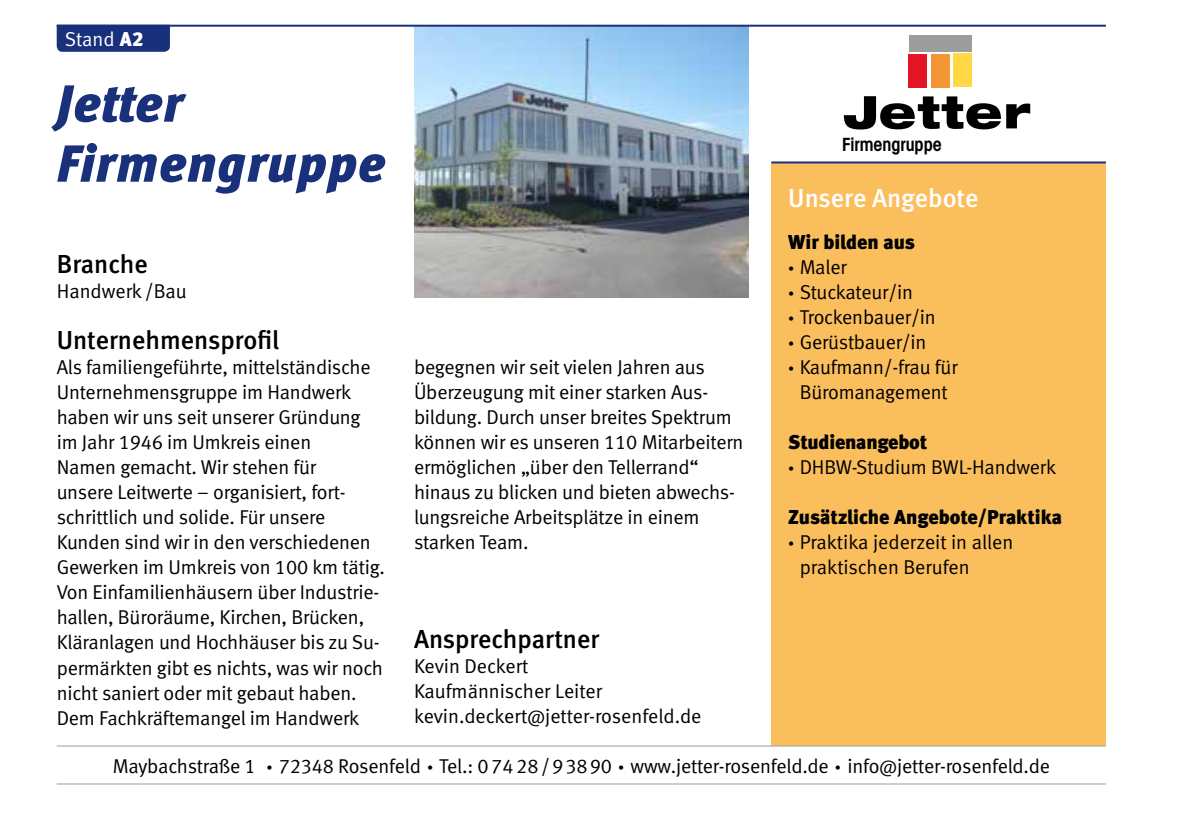
<style>
.page{position:relative;width:1191px;height:820px;background:#fff}
.page>*{position:absolute;margin:0;border:0;box-sizing:border-box;transform-origin:0 0}
.t1{font:italic 52px/60px "Meta Black LF";letter-spacing:.02em;color:#19317b}
.t2{font:26px "Meta Medium LF";color:#000}
.t3{font:26px "Meta Medium LF";letter-spacing:-.005em;color:#fff}
.t4{font:20px/25px "Meta Normal LF";letter-spacing:-.01em;color:#000}
.t5{font:20px "Meta Black LF";letter-spacing:-.005em;color:#000}
.t6{font:20px "Meta Normal LF";color:#fff}
.t7{font:19.6px "Avignon Cd Demi";color:#000}
.s1{font-family:"Meta Black LF"}
</style>
<div class="page">
<div style="left:771px;top:163px;width:335px;height:582px;background:#fbbe5d"></div>
<img style="left:414px;top:27px;width:334px;height:270px">
<div style="left:57px;top:27px;width:113px;height:25px;background:#19317b"></div>
<hr style="left:57px;top:25px;width:1049px;height:2px;background:#19317b">
<hr style="left:57px;top:745px;width:1049px;height:1px;background:#9c9d9d">
<hr style="left:57px;top:783px;width:1049px;height:1px;background:#9c9d9d">
<hr style="left:771px;top:161px;width:335px;height:2px;background:#19317b">
<svg style="left:844px;top:96px;width:186px;height:33px"></svg>
<svg style="left:908px;top:35px;width:63px;height:52px;background:#d7976c"></svg>
<p class="t6" style="left:65px;top:27px;width:80px">Stand <span class="s1">A2</span></p>
<h1 class="t1" style="left:57px;top:73px;width:330px">Jetter<br>Firmengruppe</h1>
<h2 class="t2" style="left:57px;top:249px;width:93px">Branche</h2>
<p class="t4" style="left:57px;top:278px;width:132px">Handwerk /Bau</p>
<h2 class="t2" style="left:57px;top:325px;width:224px">Unternehmensprofil</h2>
<p class="t4" style="left:57px;top:354px;width:330px">Als familiengeführte, mittelständische Unternehmensgruppe im Handwerk haben wir uns seit unserer Gründung im Jahr 1946 im Umkreis einen<br>Namen gemacht. Wir stehen für<br>unsere Leitwerte – organisiert, fort&shy;schrittlich und solide. Für unsere Kunden sind wir in den verschiedenen Gewerken im Umkreis von 100 km tätig.<br>Von Einfamilienhäusern über Industrie&shy;hallen, Büroräume, Kirchen, Brücken, Kläranlagen und Hochhäuser bis zu Su&shy;permärkten gibt es nichts, was wir noch nicht saniert oder mit gebaut haben.<br>Dem Fachkräftemangel im Handwerk</p>
<p class="t4" style="left:414px;top:354px;width:331px">begegnen wir seit vielen Jahren aus Überzeugung mit einer starken Aus&shy;bildung. Durch unser breites Spektrum können wir es unseren 110 Mitarbeitern ermöglichen „über den Tellerrand“ hinaus zu blicken und bieten abwechs&shy;lungsreiche Arbeitsplätze in einem starken Team.</p>
<h2 class="t2" style="left:414px;top:624px;width:187px">Ansprechpartner</h2>
<p class="t4" style="left:414px;top:653px;width:289px">Kevin Deckert<br>Kaufmännischer Leiter kevin.deckert@jetter-rosenfeld.de</p>
<p class="t7" style="left:842px;top:129px;width:101px">Firmengruppe</p>
<h2 class="t3" style="left:788px;top:182px;width:192px">Unsere Angebote</h2>
<p class="t5" style="left:788px;top:230px;width:128px">Wir bilden aus</p>
<p class="t4" style="left:788px;top:254px;width:60px"><span class="s1">·</span> Maler</p>
<p class="t4" style="left:788px;top:279px;width:126px"><span class="s1">·</span> Stuckateur/in</p>
<p class="t4" style="left:788px;top:304px;width:149px"><span class="s1">·</span> Trockenbauer/in</p>
<p class="t4" style="left:788px;top:329px;width:140px"><span class="s1">·</span> Gerüstbauer/in</p>
<p class="t4" style="left:788px;top:354px;width:171px"><span class="s1">·</span> Kaufmann/-frau für</p>
<p class="t4" style="left:799px;top:379px;width:150px">Büromanagement</p>
<p class="t5" style="left:788px;top:430px;width:140px">Studienangebot</p>
<p class="t4" style="left:788px;top:454px;width:269px"><span class="s1">·</span> DHBW-Studium BWL-Handwerk</p>
<p class="t5" style="left:788px;top:505px;width:275px">Zusätzliche Angebote/Praktika</p>
<p class="t4" style="left:799px;top:529px;width:215px;text-indent:-11px"><span class="s1">·</span> Praktika jederzeit in allen praktischen Berufen</p>
<p class="t4" style="left:113px;top:753px;width:938px">Maybachstraße 1 <span class="s1">·</span> 72348 Rosenfeld <span class="s1">·</span> Tel.: 07428/93890 <span class="s1">·</span> www.jetter-rosenfeld.de <span class="s1">·</span> info@jetter-rosenfeld.de</p>
</div>
